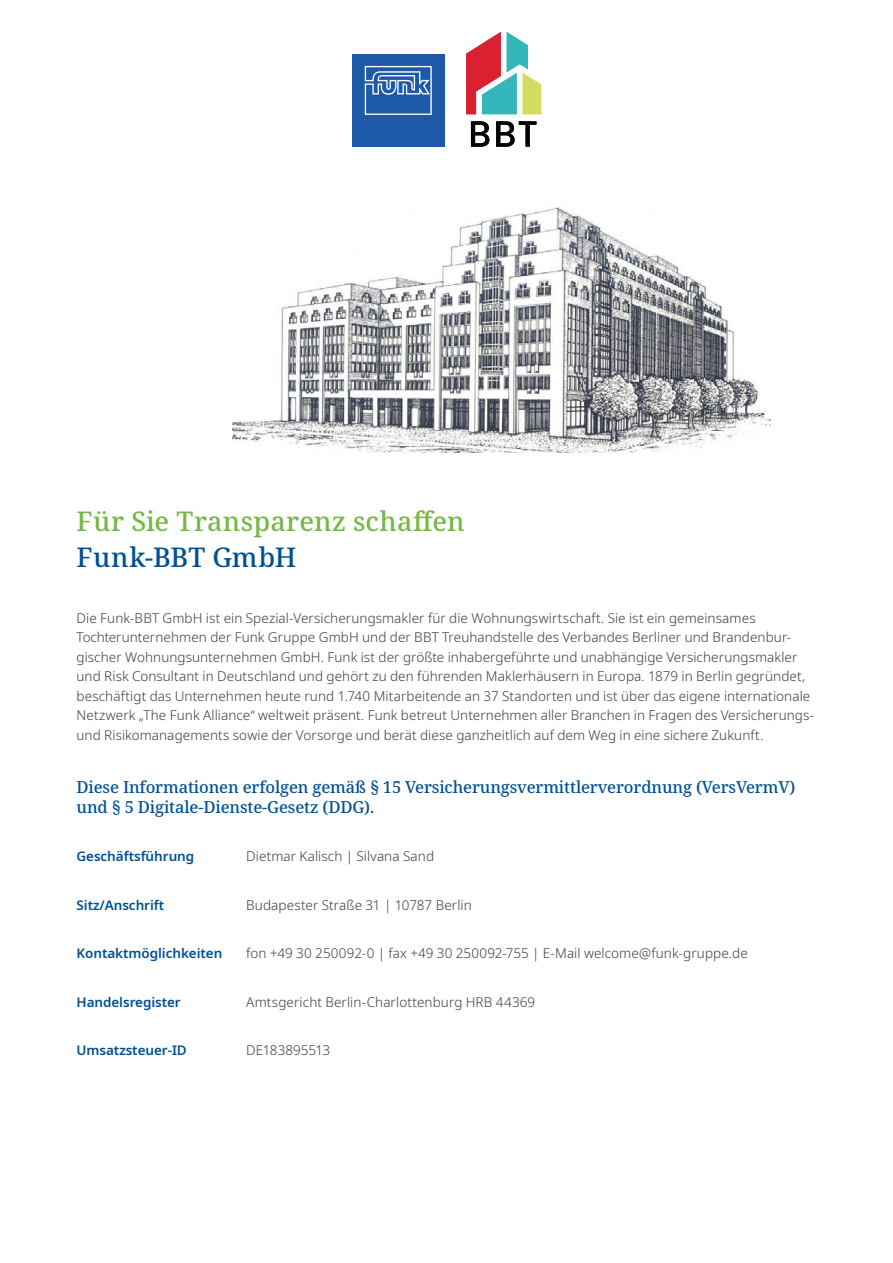
<style>
.page{position:relative;width:893px;height:1263px;background:#fff}
.page>*{position:absolute;margin:0;border:0;box-sizing:border-box;transform-origin:0 0}
.t1{font:500 27px "Noto Serif";letter-spacing:.01em;color:#75b845}
.t2{font:500 27px "Noto Serif";letter-spacing:.01em;color:#005092}
.t3{font:500 16.5px/19.5px "Noto Serif";letter-spacing:-.01em;color:#005092}
.t4{font:300 13.5px/19.5px "Noto Sans";letter-spacing:.005em;color:#3c3c3b}
.t5{font:600 13.5px "Noto Sans";letter-spacing:-.005em;color:#005092}
</style>
<div class="page">
<img style="left:233px;top:207px;width:539px;height:246px">
<div style="left:352px;top:54px;width:93px;height:93px;background:#1c5aa8"></div>
<svg style="left:365px;top:66px;width:67px;height:49px"></svg>
<svg style="left:471px;top:121px;width:18px;height:26px"></svg>
<svg style="left:496px;top:121px;width:40px;height:26px"></svg>
<svg style="left:466px;top:32px;width:75px;height:82px"></svg>
<h1 class="t1" style="left:77px;top:502px;width:390px">Für Sie Transparenz schaffen</h1>
<h1 class="t2" style="left:77px;top:538px;width:221px">Funk-BBT GmbH</h1>
<p class="t4" style="left:77px;top:608px;width:739px">Die Funk-BBT GmbH ist ein Spezial-Versicherungsmakler für die Wohnungswirtschaft. Sie ist ein gemeinsames Tochterunternehmen der Funk Gruppe GmbH und der BBT Treuhandstelle des Verbandes Berliner und Brandenbur&shy;gischer Wohnungsunternehmen GmbH. Funk ist der größte inhabergeführte und unabhängige Versicherungsmakler und Risk Consultant in Deutschland und gehört zu den führenden Maklerhäusern in Europa. 1879 in Berlin gegründet, beschäftigt das Unternehmen heute rund 1.740 Mitarbeitende an 37 Standorten und ist über das eigene internationale Netzwerk „The Funk Alliance“ weltweit präsent. Funk betreut Unternehmen aller Branchen in Fragen des Versicherungs&shy;und Risikomanagements sowie der Vorsorge und berät diese ganzheitlich auf dem Weg in eine sichere Zukunft.</p>
<p class="t3" style="left:77px;top:778px;width:720px">Diese Informationen erfolgen gemäß § 15 Versicherungsvermittlerverordnung (VersVermV) und § 5 Digitale-Dienste-Gesetz (DDG).</p>
<p class="t5" style="left:77px;top:847px;width:119px">Geschäftsführung</p>
<p class="t4" style="left:246px;top:847px;width:189px">Dietmar Kalisch | Silvana Sand</p>
<p class="t5" style="left:77px;top:895px;width:89px">Sitz/Anschrift</p>
<p class="t4" style="left:246px;top:895px;width:227px">Budapester Straße 31 | 10787 Berlin</p>
<p class="t5" style="left:77px;top:944px;width:147px">Kontaktmöglichkeiten</p>
<p class="t4" style="left:246px;top:944px;width:503px">fon +49 30 250092-0 | fax +49 30 250092-755 | E-Mail welcome@funk-gruppe.de</p>
<p class="t5" style="left:77px;top:992px;width:106px">Handelsregister</p>
<p class="t4" style="left:246px;top:992px;width:290px">Amtsgericht Berlin-Charlottenburg HRB 44369</p>
<p class="t5" style="left:77px;top:1041px;width:112px">Umsatzsteuer-ID</p>
<p class="t4" style="left:246px;top:1041px;width:85px">DE183895513</p>
</div>
